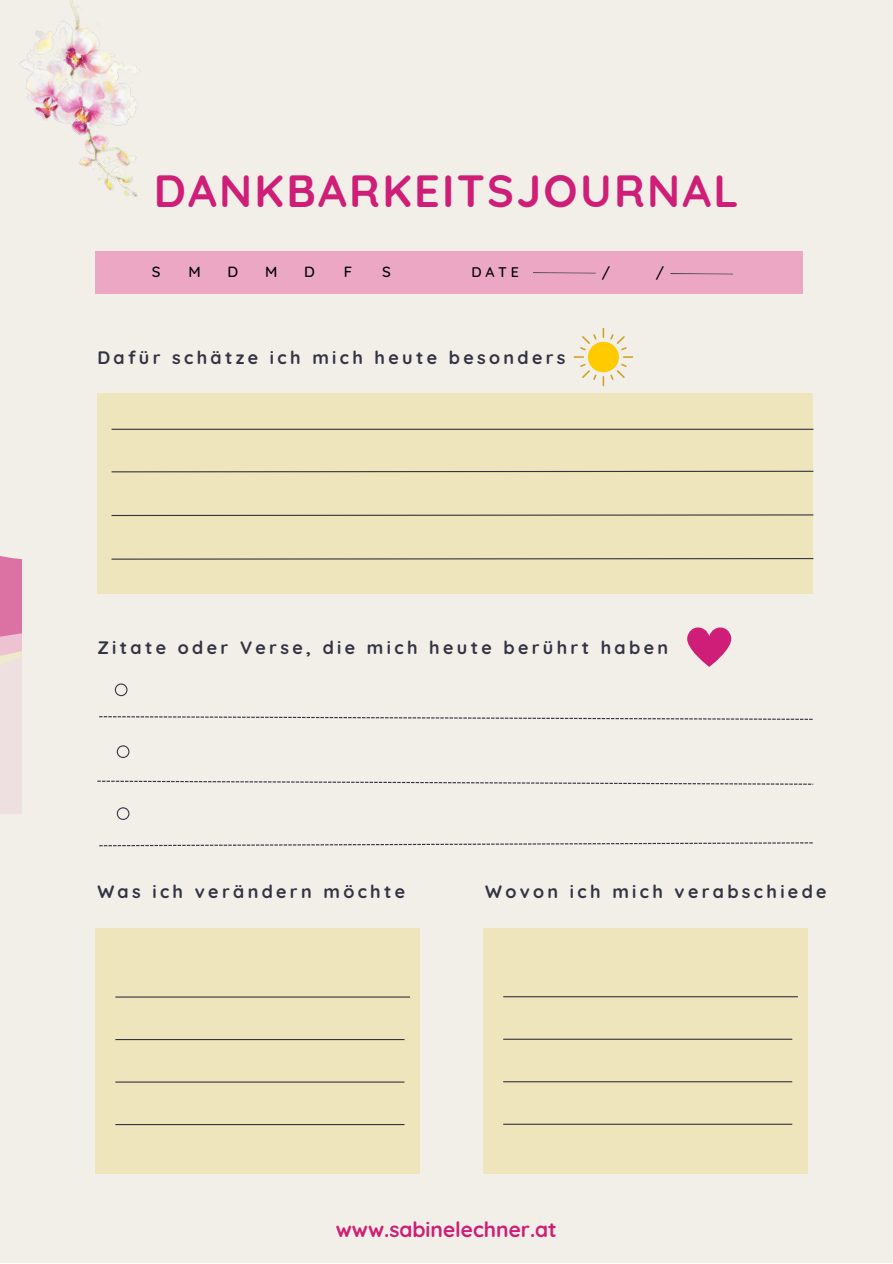
<style>
.page{position:relative;width:893px;height:1264px;background:#fff}
.page>*{position:absolute;margin:0;border:0;box-sizing:border-box;transform-origin:0 0}
.t1{font:700 45px "Quicksand";letter-spacing:.05em;color:#cf1e77}
.t2{font:700 21px "Quicksand";color:#cf1e77}
.t3{font:700 18px "Quicksand";letter-spacing:.185em;color:#333343}
.t4{font:500 15px "Quicksand";color:#000}
.t5{font:500 14.25px "Quicksand";color:#000}
</style>
<div class="page">
<div style="left:0;top:0;width:892px;height:1262px;background:#f1efe8"></div>
<div style="left:96px;top:251px;width:706px;height:42px;background:#eba7c3"></div>
<svg style="left:533px;top:272px;width:200px;height:2px"></svg>
<div style="left:97px;top:393px;width:715px;height:200px;background:#efe5bc"></div>
<hr style="left:112px;top:429px;width:701px;height:1px;background:#333343">
<svg style="left:111px;top:470px;width:703px;height:3px"></svg>
<svg style="left:111px;top:514px;width:703px;height:2px"></svg>
<svg style="left:111px;top:557px;width:703px;height:3px"></svg>
<svg style="left:0;top:556px;width:21px;height:258px"></svg>
<img style="left:19px;top:0;width:121px;height:258px">
<svg style="left:99px;top:716px;width:713px;height:4px"></svg>
<svg style="left:99px;top:842px;width:713px;height:4px"></svg>
<svg style="left:97px;top:780px;width:716px;height:4px"></svg>
<svg style="left:115px;top:683px;width:12px;height:13px"></svg>
<svg style="left:117px;top:745px;width:12px;height:13px"></svg>
<svg style="left:117px;top:807px;width:12px;height:13px"></svg>
<div style="left:482px;top:927px;width:325px;height:246px;background:#efe5bc"></div>
<hr style="left:503px;top:996px;width:294px;height:1px;background:#333343">
<hr style="left:503px;top:1081px;width:289px;height:1px;background:#333343">
<hr style="left:503px;top:1123px;width:289px;height:1px;background:#333343">
<hr style="left:503px;top:1038px;width:289px;height:1px;background:#333343">
<div style="left:95px;top:928px;width:324px;height:245px;background:#efe5bc"></div>
<hr style="left:115px;top:996px;width:295px;height:1px;background:#333343">
<hr style="left:115px;top:1081px;width:289px;height:1px;background:#333343">
<hr style="left:115px;top:1123px;width:289px;height:2px;background:#333343">
<hr style="left:115px;top:1038px;width:289px;height:2px;background:#333343">
<svg style="left:687px;top:627px;width:45px;height:40px"></svg>
<svg style="left:573px;top:328px;width:60px;height:58px"></svg>
<p class="t1" style="left:154px;top:161px;width:586px">DANKBARKEITSJOURNAL</p>
<p class="t4" style="left:152px;top:262px;width:10px">S</p>
<p class="t4" style="left:188px;top:262px;width:14px">M</p>
<p class="t4" style="left:227px;top:262px;width:12px">D</p>
<p class="t4" style="left:265px;top:262px;width:14px">M</p>
<p class="t4" style="left:304px;top:262px;width:12px">D</p>
<p class="t4" style="left:344px;top:262px;width:10px">F</p>
<p class="t4" style="left:382px;top:262px;width:10px">S</p>
<p class="t5" style="left:471px;top:263px;width:49px">DATE</p>
<p class="t4" style="left:601px;top:263px;width:10px">/</p>
<p class="t4" style="left:655px;top:263px;width:10px">/</p>
<p class="t3" style="left:97px;top:346px;width:469px">Dafür schätze ich mich heute besonders</p>
<p class="t3" style="left:97px;top:635px;width:572px">Zitate oder Verse, die mich heute berührt haben</p>
<p class="t3" style="left:97px;top:880px;width:309px">Was ich verändern möchte</p>
<p class="t3" style="left:485px;top:880px;width:343px">Wovon ich mich verabschiede</p>
<p class="t2" style="left:336px;top:1215px;width:222px">www.sabinelechner.at</p>
</div>
